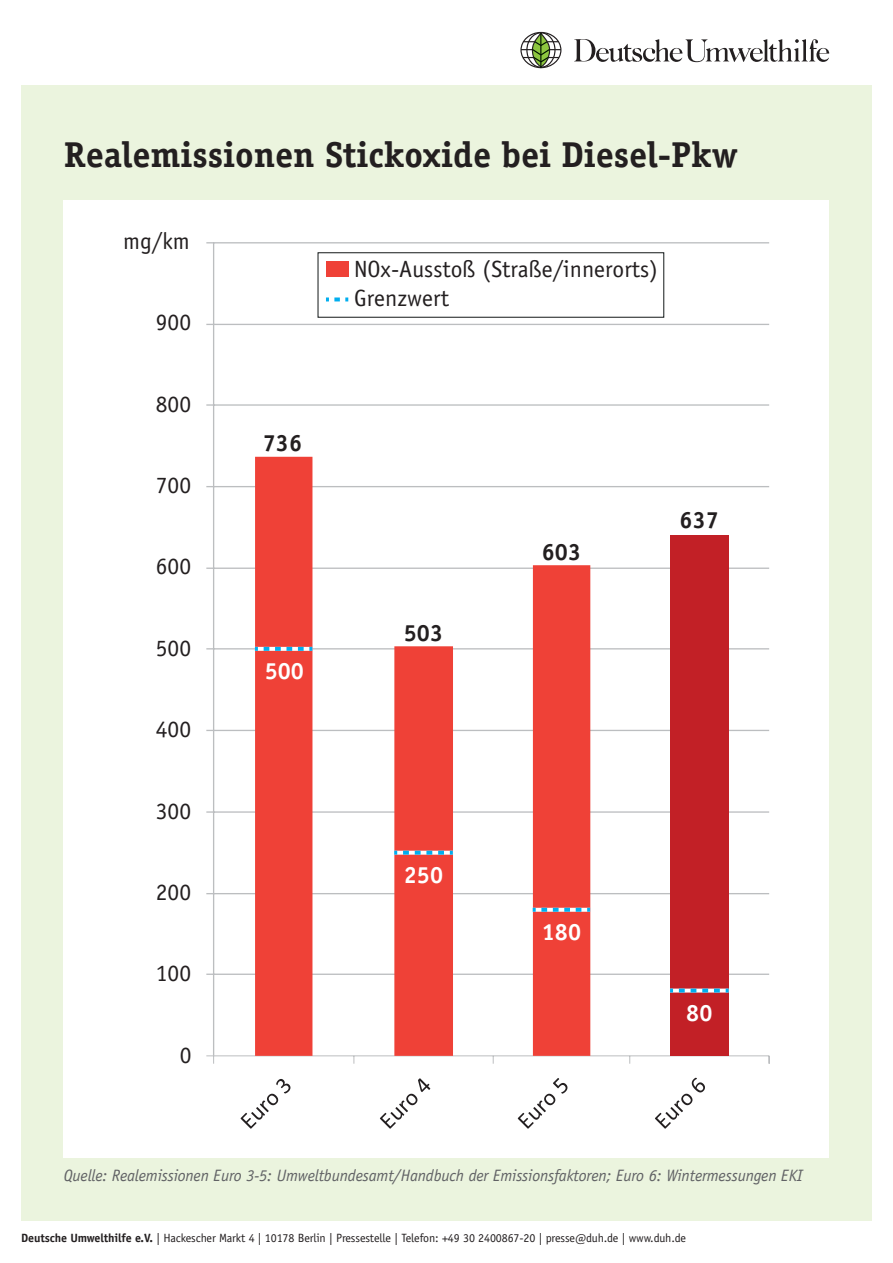
<style>
.page{position:relative;width:893px;height:1263px;background:#fff}
.page>*{position:absolute;margin:0;border:0;box-sizing:border-box;transform-origin:0 0}
.t1{font:700 36px "Officina Serif";color:#231f20}
.t2{font:23.55px "Officina Sans";letter-spacing:.005em;color:#231f20}
.t3{font:700 23.55px "Officina Sans";letter-spacing:.005em;color:#231f20}
.t4{font:700 23.55px "Officina Sans";letter-spacing:.005em;color:#fff}
.t5{font:italic 16.5px "Officina Sans";letter-spacing:-.01em;color:#616265}
.t6{font:12px "Officina Sans";letter-spacing:-.01em;color:#231f20}
.s1{font-weight:700}
</style>
<div class="page">
<div style="left:21px;top:85px;width:851px;height:1135px;background:#ebf4de"></div>
<svg style="left:521px;top:32px;width:40px;height:36px"></svg>
<div style="left:520px;top:32px;width:41px;height:36px;border:1px solid #231f20;border-radius:50%"></div>
<svg style="left:527px;top:33px;width:28px;height:34px"></svg>
<div style="left:526px;top:32px;width:30px;height:36px;border:1px solid #231f20;border-radius:50%"></div>
<svg style="left:574px;top:39px;width:255px;height:24px"></svg>
<svg style="left:532px;top:32px;width:18px;height:35px"></svg>
<div style="left:532px;top:32px;width:18px;height:35px;border:1px solid #231f20;border-radius:50%"></div>
<hr style="left:540px;top:33px;width:1px;height:35px;background:#001400">
<svg style="left:521px;top:40px;width:40px;height:24px"></svg>
<div style="left:64px;top:200px;width:765px;height:958px;background:#fff"></div>
<hr style="left:214px;top:973px;width:555px;height:2px;background:#bcbec0">
<hr style="left:214px;top:893px;width:555px;height:1px;background:#bcbec0">
<hr style="left:214px;top:811px;width:555px;height:2px;background:#bcbec0">
<hr style="left:214px;top:730px;width:555px;height:1px;background:#bcbec0">
<hr style="left:214px;top:648px;width:555px;height:1px;background:#bcbec0">
<hr style="left:214px;top:567px;width:555px;height:2px;background:#bcbec0">
<hr style="left:214px;top:486px;width:555px;height:1px;background:#bcbec0">
<hr style="left:214px;top:404px;width:555px;height:2px;background:#bcbec0">
<hr style="left:214px;top:324px;width:555px;height:1px;background:#bcbec0">
<hr style="left:214px;top:242px;width:555px;height:1px;background:#bcbec0">
<hr style="left:213px;top:243px;width:1px;height:813px;background:#bcbec0">
<svg style="left:206px;top:404px;width:7px;height:2px"></svg>
<svg style="left:206px;top:567px;width:7px;height:2px"></svg>
<svg style="left:206px;top:811px;width:7px;height:2px"></svg>
<svg style="left:206px;top:973px;width:7px;height:2px"></svg>
<hr style="left:214px;top:1055px;width:555px;height:1px;background:#bcbec0">
<svg style="left:206px;top:1055px;width:8px;height:9px"></svg>
<svg style="left:655px;top:1078px;width:50px;height:50px"></svg>
<svg style="left:326px;top:297px;width:22px;height:4px"></svg>
<div style="left:326px;top:261px;width:22px;height:16px;background:#ef4137"></div>
<svg style="left:241px;top:1079px;width:49px;height:49px"></svg>
<svg style="left:380px;top:1078px;width:50px;height:50px"></svg>
<svg style="left:518px;top:1078px;width:49px;height:50px"></svg>
<svg style="left:255px;top:457px;width:335px;height:599px"></svg>
<div style="left:670px;top:535px;width:59px;height:521px;background:#c22026"></div>
<svg style="left:673px;top:988px;width:6px;height:4px"></svg>
<svg style="left:258px;top:647px;width:6px;height:4px"></svg>
<svg style="left:397px;top:851px;width:6px;height:4px"></svg>
<svg style="left:670px;top:988px;width:3px;height:4px"></svg>
<svg style="left:679px;top:988px;width:50px;height:4px"></svg>
<svg style="left:255px;top:647px;width:3px;height:4px"></svg>
<svg style="left:264px;top:647px;width:48px;height:4px"></svg>
<svg style="left:533px;top:908px;width:57px;height:4px"></svg>
<svg style="left:394px;top:851px;width:3px;height:4px"></svg>
<svg style="left:403px;top:851px;width:50px;height:4px"></svg>
<h1 class="t1" style="left:64px;top:132px;width:675px">Realemissionen Stickoxide bei Diesel-Pkw</h1>
<h2 class="t2" style="left:123px;top:227px;width:68px">mg/km</h2>
<h2 class="t2" style="left:156px;top:308px;width:37px">900</h2>
<h2 class="t2" style="left:156px;top:390px;width:37px">800</h2>
<h2 class="t2" style="left:156px;top:471px;width:37px">700</h2>
<h2 class="t2" style="left:156px;top:553px;width:37px">600</h2>
<h2 class="t2" style="left:156px;top:634px;width:37px">500</h2>
<h2 class="t2" style="left:156px;top:715px;width:37px">400</h2>
<h2 class="t2" style="left:156px;top:797px;width:37px">300</h2>
<h2 class="t2" style="left:156px;top:878px;width:37px">200</h2>
<h2 class="t2" style="left:156px;top:959px;width:37px">100</h2>
<h2 class="t2" style="left:180px;top:1041px;width:13px">0</h2>
<h2 class="t3" style="left:263px;top:428px;width:41px">736</h2>
<h2 class="t4" style="left:265px;top:657px;width:41px">500</h2>
<h2 class="t2" style="left:354px;top:255px;width:305px">NOx-Ausstoß (Straße/innerorts)</h2>
<h2 class="t2" style="left:354px;top:284px;width:96px">Grenzwert</h2>
<h2 class="t3" style="left:404px;top:619px;width:41px">503</h2>
<h2 class="t3" style="left:542px;top:537px;width:41px">603</h2>
<h2 class="t3" style="left:680px;top:505px;width:41px">637</h2>
<h2 class="t4" style="left:404px;top:860px;width:41px">250</h2>
<h2 class="t4" style="left:542px;top:918px;width:41px">180</h2>
<h2 class="t4" style="left:686px;top:998px;width:28px">80</h2>
<h3 class="t5" style="left:64px;top:1165px;width:741px">Quelle: Realemissionen Euro 3-5: Umweltbundesamt/Handbuch der Emissionsfaktoren; Euro 6: Wintermessungen EKI</h3>
<p class="t6" style="left:21px;top:1230px;width:666px"><span class="s1">Deutsche Umwelthilfe e.V.</span> | Hackescher Markt 4 | 10178 Berlin | Pressestelle | Telefon: +49 30 2400867-20 | presse@duh.de | www.duh.de</p>
</div>
